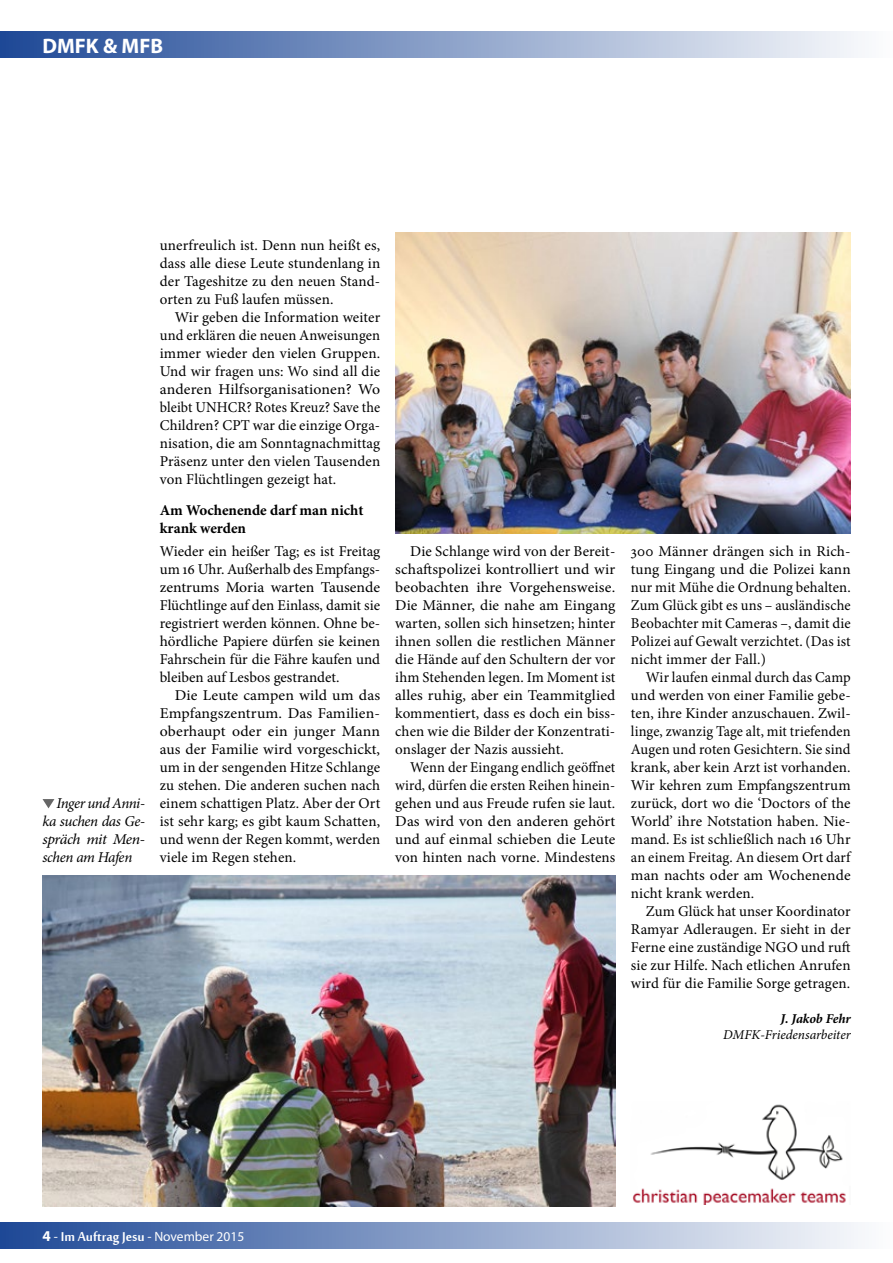
<style>
.page{position:relative;width:893px;height:1263px;background:#fff}
.page>*{position:absolute;margin:0;border:0;box-sizing:border-box;transform-origin:0 0}
.t1{font:700 21px "Myriad Pro";color:#fff}
.t2{font:15px/18px "Minion Pro";letter-spacing:.01em;color:#000;text-align:justify}
.t3{font:15px/18px "Minion Pro";letter-spacing:.01em;color:#000;text-align:justify;scale:1.05 1}
.t4{font:15px/18px "Minion Pro";letter-spacing:.01em;color:#000;text-align:justify;scale:.96 1}
.t5{font:italic 15px/18px "Minion Pro";letter-spacing:-.03em;color:#000;text-align:justify}
.t6{font:700 15px/18px "Minion Pro";color:#000}
.t7{font:13.5px "Myriad Pro";color:#fff}
.t8{font:italic 13.5px "Minion Pro";letter-spacing:-.005em;color:#000}
.t9{font:italic 700 13.5px "Minion Pro";letter-spacing:-.01em;color:#000}
.s1{font-weight:700;font-size:15px}
.s2{font-family:"Mool Boran";font-size:19.5px}
</style>
<div class="page">
<div style="left:0;top:1222px;width:893px;height:27px;background:linear-gradient(to right,#1d4896,#fdfdfe)"></div>
<div style="left:0;top:31px;width:893px;height:27px;background:linear-gradient(to right,#1d4896,#fdfdfe)"></div>
<svg style="left:43px;top:799px;width:11px;height:9px"></svg>
<img style="left:395px;top:232px;width:455px;height:301px">
<img style="left:632px;top:1104px;width:214px;height:100px">
<img style="left:42px;top:875px;width:573px;height:331px">
<h1 class="t1" style="left:43px;top:32px;width:122px">DMFK &amp; MFB</h1>
<p class="t5" style="left:43px;top:794px;width:104px;text-indent:14px">Inger und Anni&shy;ka suchen das Ge&shy;spräch mit Men&shy;schen am Hafen</p>
<p class="t2" style="left:160px;top:237px;width:222px">unerfreulich ist. Denn nun heißt es, dass alle diese Leute stundenlang in der Tageshitze zu den neuen Stand&shy;orten zu Fuß laufen müssen.</p>
<p class="t2" style="left:160px;top:309px;width:222px;text-indent:15px">Wir geben die Information weiter und erklären die neuen Anweisungen immer wieder den vielen Gruppen.<br>Und wir fragen uns: Wo sind all die anderen Hilfsorganisationen? Wo bleibt UNHCR? Rotes Kreuz? Save the Children? CPT war die einzige Orga&shy;nisation, die am Sonntagnachmittag Präsenz unter den vielen Tausenden von Flüchtlingen gezeigt hat.</p>
<p class="t6" style="left:160px;top:501px;width:205px">Am Wochenende darf man nicht krank werden</p>
<p class="t2" style="left:160px;top:543px;width:222px">Wieder ein heißer Tag; es ist Freitag um 16 Uhr. Außerhalb des Empfangs&shy;zentrums Moria warten Tausende Flüchtlinge auf den Einlass, damit sie registriert werden können. Ohne be&shy;hördliche Papiere dürfen sie keinen Fahrschein für die Fähre kaufen und bleiben auf Lesbos gestrandet.</p>
<p class="t3" style="left:160px;top:687px;width:211px;text-indent:15px">Die Leute campen wild um das Empfangszentrum. Das Familien&shy;oberhaupt oder ein junger Mann aus der Familie wird vorgeschickt, um in der sengenden Hitze Schlange zu stehen. Die anderen suchen nach einem schattigen Platz. Aber der Ort ist sehr karg; es gibt kaum Schatten, und wenn der Regen kommt, werden viele im Regen stehen.</p>
<p class="t2" style="left:395px;top:543px;width:222px;text-indent:15px">Die Schlange wird von der Bereit&shy;schaftspolizei kontrolliert und wir beobachten ihre Vorgehensweise.<br>Die Männer, die nahe am Eingang warten, sollen sich hinsetzen; hinter ihnen sollen die restlichen Männer die Hände auf den Schultern der vor ihm Stehenden legen. Im Moment ist alles ruhig, aber ein Teammitglied kommentiert, dass es doch ein biss&shy;chen wie die Bilder der Konzentrati&shy;onslager der Nazis aussieht.</p>
<p class="t4" style="left:395px;top:759px;width:231px;text-indent:15px">Wenn der Eingang endlich geöffnet wird, dürfen die ersten Reihen hinein&shy;gehen und aus Freude rufen sie laut.<br>Das wird von den anderen gehört und auf einmal schieben die Leute von hinten nach vorne. Mindestens</p>
<p class="t2" style="left:631px;top:543px;width:221px">300 Männer drängen sich in Rich&shy;tung Eingang und die Polizei kann nur mit Mühe die Ordnung behalten.<br>Zum Glück gibt es uns – ausländische Beobachter mit Cameras –, damit die Polizei auf Gewalt verzichtet. (Das ist nicht immer der Fall.)</p>
<p class="t2" style="left:631px;top:669px;width:221px;text-indent:15px">Wir laufen einmal durch das Camp und werden von einer Familie gebe&shy;ten, ihre Kinder anzuschauen. Zwil&shy;linge, zwanzig Tage alt, mit triefenden Augen und roten Gesichtern. Sie sind krank, aber kein Arzt ist vorhanden.<br>Wir kehren zum Empfangszentrum zurück, dort wo die ‘Doctors of the World’ ihre Notstation haben. Nie&shy;mand. Es ist schließlich nach 16 Uhr an einem Freitag. An diesem Ort darf man nachts oder am Wochenende nicht krank werden.</p>
<p class="t2" style="left:631px;top:903px;width:221px;text-indent:15px">Zum Glück hat unser Koordinator Ramyar Adleraugen. Er sieht in der Ferne eine zuständige NGO und ruft sie zur Hilfe. Nach etlichen Anrufen wird für die Familie Sorge getragen.</p>
<p class="t9" style="left:781px;top:1009px;width:72px">J. Jakob Fehr</p>
<p class="t8" style="left:723px;top:1025px;width:129px">DMFK-Friedensarbeiter</p>
<p class="t7" style="left:43px;top:1228px;width:203px"><span class="s1">4</span> - <span class="s2">Im Auftrag Jesu</span> - November 2015</p>
</div>
